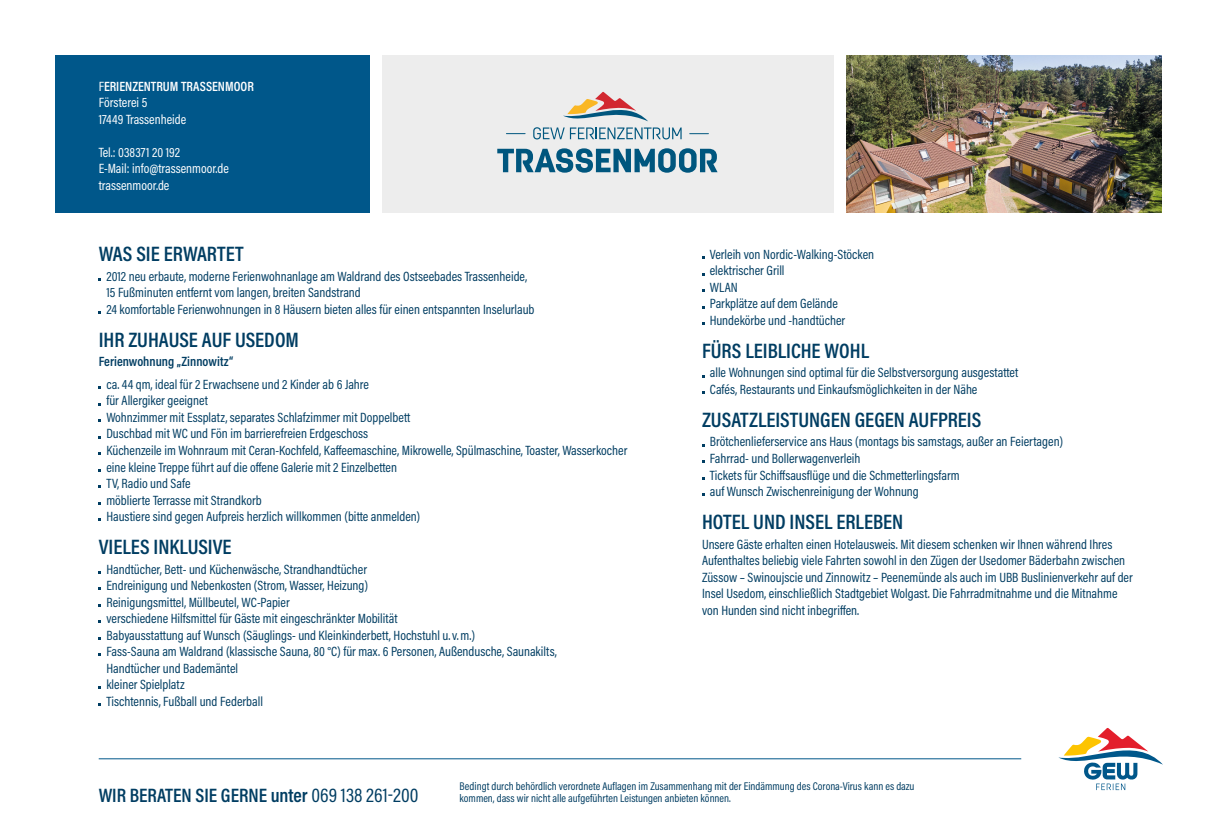
<style>
.page{position:relative;width:1217px;height:834px;background:#fff}
.page>*{position:absolute;margin:0;border:0;box-sizing:border-box;transform-origin:0 0}
.t1{font:600 21px "Acumin Pro Cond";color:#003d62}
.t2{font:600 19.5px "Acumin Pro Cond";color:#003d62}
.t3{font:13.5px/16.5px "Acumin Pro Cond";color:#003d62}
.t4{font:13.5px/16.5px "Acumin Pro Cond";color:#fff}
.t5{font:600 13.5px "Acumin Pro Cond";color:#003d62}
.t6{font:11.25px "Acumin Pro Cond";color:#003d62}
.s1{font-weight:600}
.s2{font-weight:400}
</style>
<div class="page">
<svg style="left:1058px;top:728px;width:104px;height:62px"></svg>
<hr style="left:99px;top:758px;width:921px;height:1px;background:#00578a">
<div style="left:55px;top:55px;width:315px;height:158px;background:#00578a"></div>
<div style="left:383px;top:55px;width:450px;height:158px;background:#ededed"></div>
<svg style="left:506px;top:133px;width:19px;height:1px"></svg>
<svg style="left:533px;top:92px;width:148px;height:47px"></svg>
<svg style="left:689px;top:133px;width:19px;height:1px"></svg>
<svg style="left:497px;top:148px;width:220px;height:25px"></svg>
<img style="left:846px;top:55px;width:315px;height:158px">
<p class="t4" style="left:99px;top:78px;width:157px">F<span class="s1">ERIENZENTRUM TRASSENMOOR<br></span>Försterei 5<br>17449 Trassenheide</p>
<p class="t4" style="left:99px;top:144px;width:132px">Tel.: 038371 20 192<br>E-Mail: info@trassenmoor.de trassenmoor.de</p>
<h1 class="t1" style="left:99px;top:240px;width:146px">WAS SIE ERWARTET</h1>
<p class="t3" style="left:106px;top:268px;width:429px">2012 neu erbaute, moderne Ferienwohnanlage am Waldrand des Ostseebades Trassenheide,<br>15 Fußminuten entfernt vom langen, breiten Sandstrand<br>24 komfortable Ferienwohnungen in 8 Häusern bieten alles für einen entspannten Inselurlaub</p>
<h1 class="t1" style="left:99px;top:326px;width:202px">IHR ZUHAUSE AUF USEDOM</h1>
<p class="t5" style="left:99px;top:353px;width:136px">Ferienwohnung „Zinnowitz“</p>
<p class="t3" style="left:106px;top:376px;width:522px">ca. 44 qm, ideal für 2 Erwachsene und 2 Kinder ab 6 Jahre<br>für Allergiker geeignet<br>Wohnzimmer mit Essplatz, separates Schlafzimmer mit Doppelbett<br>Duschbad mit WC und Fön im barrierefreien Erdgeschoss<br>Küchenzeile im Wohnraum mit Ceran-Kochfeld, Kaffeemaschine, Mikrowelle, Spülmaschine, Toaster, Wasserkocher eine kleine Treppe führt auf die offene Galerie mit 2 Einzelbetten<br>TV, Radio und Safe<br>möblierte Terrasse mit Strandkorb<br>Haustiere sind gegen Aufpreis herzlich willkommen (bitte anmelden)</p>
<h1 class="t1" style="left:99px;top:533px;width:134px">VIELES INKLUSIVE</h1>
<p class="t3" style="left:106px;top:560px;width:451px">Handtücher, Bett- und Küchenwäsche, Strandhandtücher<br>Endreinigung und Nebenkosten (Strom, Wasser, Heizung)<br>Reinigungsmittel, Müllbeutel, WC-Papier<br>verschiedene Hilfsmittel für Gäste mit eingeschränkter Mobilität<br>Babyausstattung auf Wunsch (Säuglings- und Kleinkinderbett, Hochstuhl u.v.m.)<br>Fass-Sauna am Waldrand (klassische Sauna, 80 °C) für max. 6 Personen, Außendusche, Saunakilts, Handtücher und Bademäntel<br>kleiner Spielplatz<br>Tischtennis, Fußball und Federball</p>
<p class="t3" style="left:709px;top:245px;width:166px">Verleih von Nordic-Walking-Stöcken elektrischer Grill<br>WLAN<br>Parkplätze auf dem Gelände<br>Hundekörbe und -handtücher</p>
<h1 class="t1" style="left:702px;top:337px;width:168px">FÜRS LEIBLICHE WOHL</h1>
<p class="t3" style="left:709px;top:364px;width:310px">alle Wohnungen sind optimal für die Selbstversorgung ausgestattet<br>Cafés, Restaurants und Einkaufsmöglichkeiten in der Nähe</p>
<h1 class="t1" style="left:702px;top:406px;width:281px">ZUSATZLEISTUNGEN GEGEN AUFPREIS</h1>
<p class="t3" style="left:709px;top:433px;width:354px">Brötchenlieferservice ans Haus (montags bis samstags, außer an Feiertagen)<br>Fahrrad- und Bollerwagenverleih<br>Tickets für Schiffsausflüge und die Schmetterlingsfarm<br>auf Wunsch Zwischenreinigung der Wohnung</p>
<h1 class="t1" style="left:702px;top:508px;width:202px">HOTEL UND INSEL ERLEBEN</h1>
<p class="t3" style="left:702px;top:535px;width:432px">Unsere Gäste erhalten einen Hotelausweis. Mit diesem schenken wir Ihnen während Ihres Aufenthaltes beliebig viele Fahrten sowohl in den Zügen der Usedomer Bäderbahn zwischen Züssow – Swinoujscie und Zinnowitz – Peenemünde als auch im UBB Buslinienverkehr auf der Insel Usedom, einschließlich Stadtgebiet Wolgast. Die Fahrradmitnahme und die Mitnahme von Hunden sind nicht inbegriffen.</p>
<p class="t6" style="left:459px;top:778px;width:456px">Bedingt durch behördlich verordnete Auflagen im Zusammenhang mit der Eindämmung des Corona-Virus kann es dazu</p>
<h2 class="t2" style="left:99px;top:782px;width:321px">WIR BERATEN SIE GERNE unter <span class="s2">069 138 261-200</span></h2>
<p class="t6" style="left:459px;top:790px;width:273px">kommen, dass wir nicht alle aufgeführten Leistungen anbieten können.</p>
</div>
